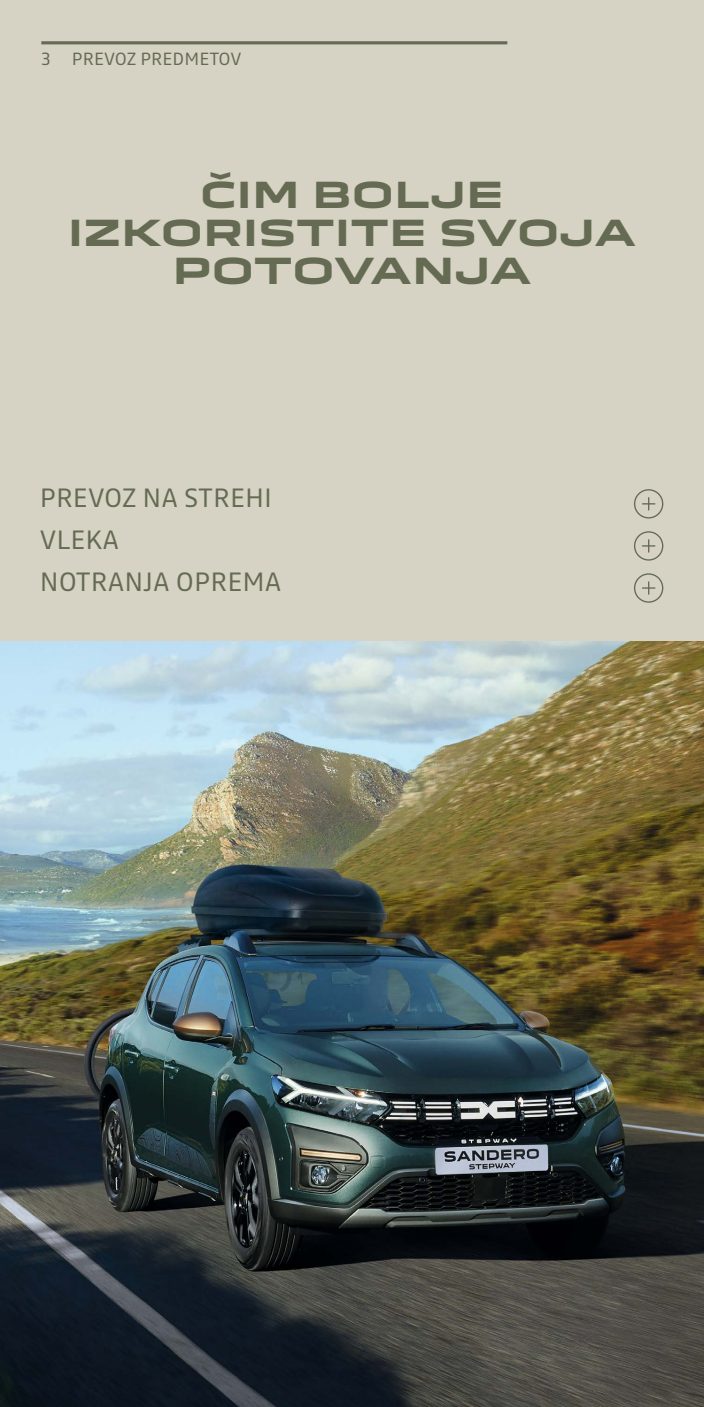
<style>
.page{position:relative;width:704px;height:1407px;background:#fff}
.page>*{position:absolute;margin:0;border:0;box-sizing:border-box;transform-origin:0 0}
.t1{font:700 35px/38.1px "Dacia Block Extended";color:#646b52;text-align:center}
.t2{font:26.25px "Read";color:#646b52}
.t3{font:17.5px "Read";color:#646b52}
</style>
<div class="page">
<div style="left:0;top:0;width:703px;height:641px;background:#d6d2c4"></div>
<img style="left:0;top:641px;width:703px;height:765px">
<hr style="left:41px;top:41px;width:466px;height:3px;background:#646b52">
<div style="left:633px;top:489px;width:30px;height:29px;border:1px solid #646b52;border-radius:50%"></div>
<svg style="left:642px;top:497px;width:12px;height:13px"></svg>
<div style="left:633px;top:531px;width:30px;height:29px;border:1px solid #646b52;border-radius:50%"></div>
<svg style="left:642px;top:539px;width:12px;height:13px"></svg>
<div style="left:633px;top:573px;width:30px;height:29px;border:1px solid #646b52;border-radius:50%"></div>
<svg style="left:642px;top:581px;width:12px;height:13px"></svg>
<p class="t3" style="left:41px;top:46px;width:201px">3 PREVOZ PREDMETOV</p>
<p class="t1" style="left:68px;top:176px;width:569px">ČIM BOLJE<br>IZKORISTITE SVOJA<br>POTOVANJA</p>
<p class="t2" style="left:40px;top:479px;width:233px">PREVOZ NA STREHI</p>
<p class="t2" style="left:40px;top:521px;width:81px">VLEKA</p>
<p class="t2" style="left:40px;top:563px;width:243px">NOTRANJA OPREMA</p>
</div>
